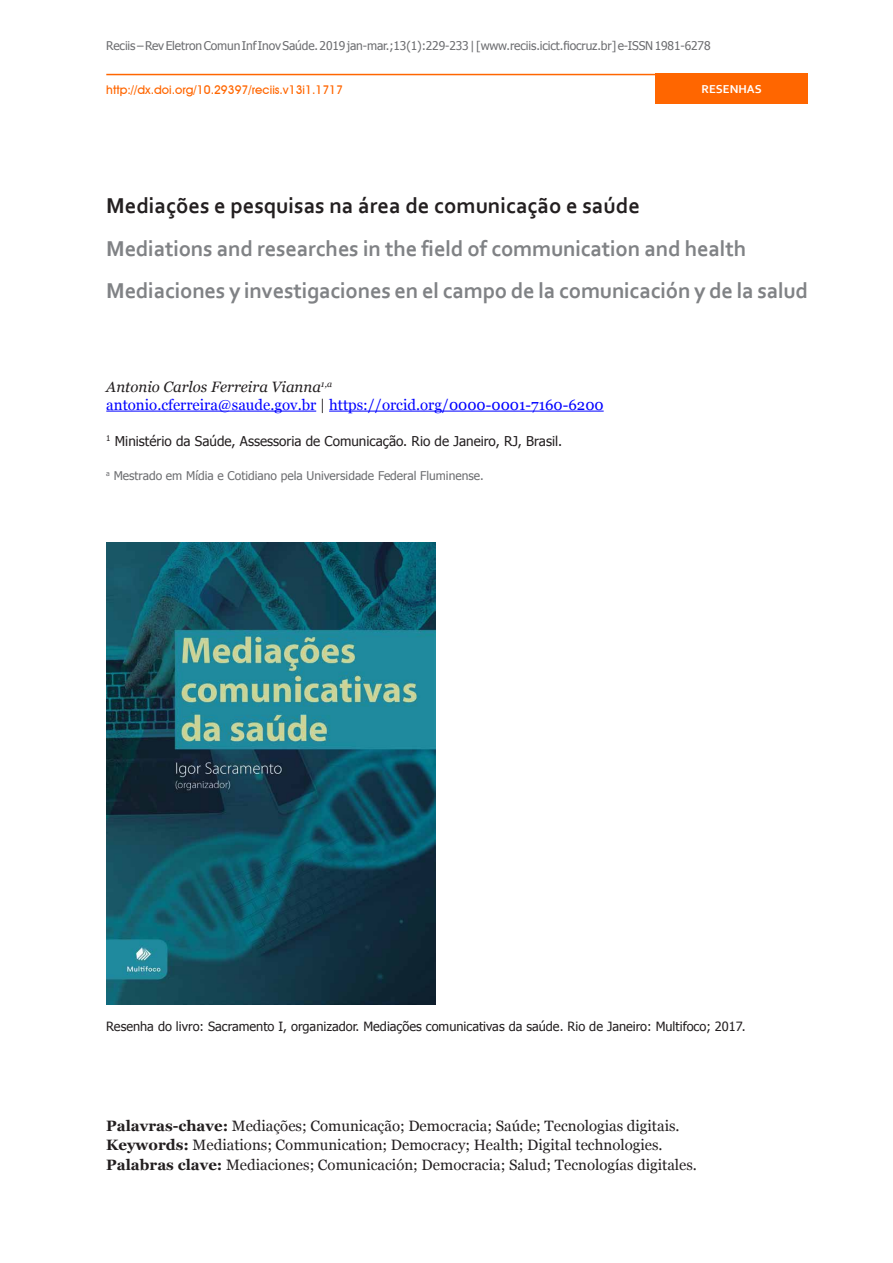
<style>
.page{position:relative;width:893px;height:1263px;background:#fff}
.page>*{position:absolute;margin:0;border:0;box-sizing:border-box;transform-origin:0 0}
.t1{font:700 22.5px/42.5px "Corbel";letter-spacing:-.01em;color:#808285}
.t2{font:700 22.5px "Corbel";color:#231f20}
.t3{font:15px/19.5px "Georgia";color:#231f20}
.t4{font:15px/18px "Georgia";color:#00f}
.t5{font:13.5px "Tahoma";color:#231f20}
.t6{font:12.75px "Tahoma";color:#231f20}
.t7{font:12px "Tahoma";letter-spacing:-.01em;color:#6c6d70}
.t8{font:500 12px "Avant Garde IT Cby BT";color:#f60}
.t9{font:700 12px "Corbel";color:#fff}
.s1{font-style:italic;color:#231f20}
.s2{color:#231f20}
.s3{font-weight:700}
</style>
<div class="page">
<hr style="left:106px;top:74px;width:561px;height:1px;background:#f60">
<div style="left:655px;top:74px;width:153px;height:30px;background:#f60"></div>
<hr style="left:106px;top:411px;width:210px;height:1px;background:#00f">
<hr style="left:329px;top:411px;width:275px;height:1px;background:#00f">
<img style="left:106px;top:542px;width:329px;height:462px">
<p class="t7" style="left:106px;top:38px;width:606px">Reciis – Rev Eletron Comun Inf Inov Saúde. 2019 jan-mar.;13(1):229-233 | [www.reciis.icict.fiocruz.br] e-ISSN 1981-6278</p>
<p class="t8" style="left:106px;top:83px;width:238px">http://dx.doi.org/10.29397/reciis.v13i1.1717</p>
<p class="t9" style="left:702px;top:82px;width:62px">RESENHAS</p>
<h1 class="t2" style="left:106px;top:192px;width:535px">Mediações e pesquisas na área de comunicação e saúde</h1>
<h1 class="t1" style="left:106px;top:226px;width:703px">Mediations and researches in the field of communication and health<br>Mediaciones y investigaciones en el campo de la comunicación y de la salud</h1>
<p class="t4" style="left:106px;top:378px;width:499px"><span class="s1">Antonio Carlos Ferreira Vianna</span><sup>1,a<br></sup>antonio.cferreira@saude.gov.br <span class="s2">|</span> https://orcid.org/0000-0001-7160-6200</p>
<p class="t5" style="left:106px;top:432px;width:457px"><sup>1</sup> Ministério da Saúde, Assessoria de Comunicação. Rio de Janeiro, RJ, Brasil.</p>
<p class="t7" style="left:106px;top:468px;width:379px"><sup>a</sup> Mestrado em Mídia e Cotidiano pela Universidade Federal Fluminense.</p>
<p class="t6" style="left:106px;top:1018px;width:641px">Resenha do livro: Sacramento I, organizador. Mediações comunicativas da saúde. Rio de Janeiro: Multifoco; 2017.</p>
<p class="t3" style="left:106px;top:1116px;width:592px"><span class="s3">Palavras-chave:</span> Mediações; Comunicação; Democracia; Saúde; Tecnologias digitais.<br><span class="s3">Keywords:</span> Mediations; Communication; Democracy; Health; Digital technologies.<br><span class="s3">Palabras clave:</span> Mediaciones; Comunicación; Democracia; Salud; Tecnologías digitales.</p>
</div>
